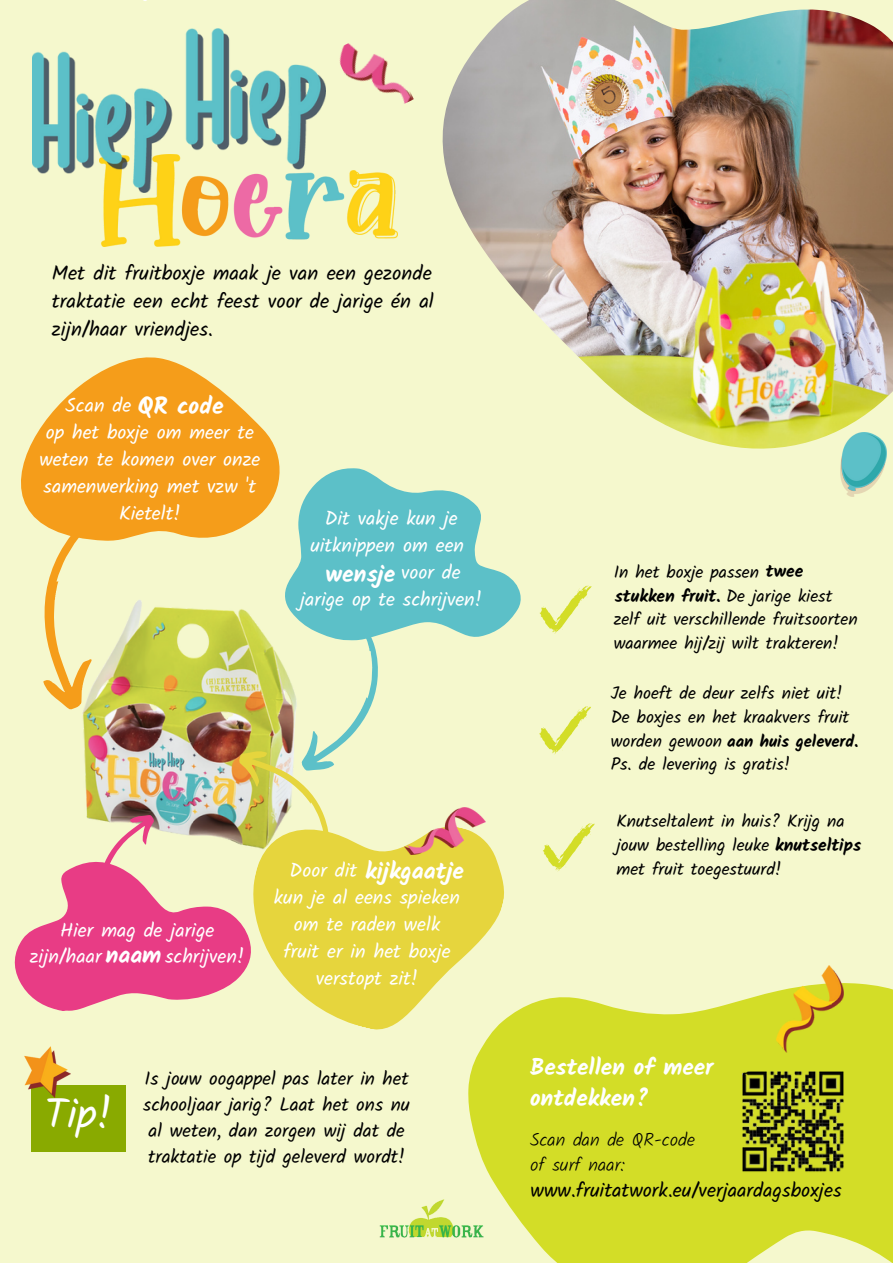
<style>
.page{position:relative;width:893px;height:1264px;background:#fff}
.page>*{position:absolute;margin:0;border:0;box-sizing:border-box;transform-origin:0 0}
.t1{font:41.7px "Kalam";color:#fff}
.t2{font:700 23.7px "Kalam";color:#fff}
.t3{font:700 23.55px "Kalam";color:#fff}
.t4{font:700 23.25px/31.5px "Kalam";color:#fff}
.t5{font:20.55px/28px "Kalam";color:#000;text-align:justify}
.t6{font:20.1px "Kalam";color:#000}
.t7{font:19.8px/27px "Kalam";color:#fff}
.t8{font:19.05px/25.8px "Kalam";color:#000}
.t9{font:300 18.6px/25px "Kalam";color:#000}
.t10{font:17.55px/23.5px "Kalam";color:#000}
.t11{font:700 16.65px "Kalam";color:#000}
.s1{font-weight:700}
.s2{font-weight:400;font-size:17.55px}
</style>
<div class="page">
<div style="left:0;top:0;width:892px;height:1262px;background:#f5f8cd"></div>
<img style="left:442px;top:0;width:450px;height:448px">
<svg style="left:539px;top:585px;width:52px;height:49px"></svg>
<img style="left:840px;top:432px;width:46px;height:64px">
<img style="left:339px;top:43px;width:75px;height:61px">
<svg style="left:539px;top:706px;width:52px;height:48px"></svg>
<img style="left:379px;top:1225px;width:24px;height:13px">
<div style="left:31px;top:1084px;width:94px;height:67px;background:#89aa00"></div>
<img style="left:25px;top:1046px;width:46px;height:51px">
<svg style="left:403px;top:823px;width:489px;height:439px;fill:#d3dd27"></svg>
<img style="left:776px;top:965px;width:67px;height:87px">
<svg style="left:543px;top:823px;width:51px;height:48px"></svg>
<img style="left:101px;top:170px;width:296px;height:76px">
<img style="left:32px;top:29px;width:293px;height:164px">
<img style="left:742px;top:1071px;width:101px;height:101px">
<svg style="left:23px;top:357px;width:256px;height:109px;fill:#f59d1a"></svg>
<svg style="left:369px;top:1028px;width:149px;height:24px"></svg>
<svg style="left:14px;top:466px;width:510px;height:562px"></svg>
<img style="left:404px;top:807px;width:81px;height:47px">
<p class="t5" style="left:52px;top:258px;width:383px">Met dit fruitboxje maak je van een gezonde traktatie een echt feest voor de jarige én al zijn/haar vriendjes.</p>
<h2 class="t2" style="left:138px;top:392px;width:87px">QR code</h2>
<p class="t7" style="left:65px;top:392px;width:67px">Scan de</p>
<p class="t7" style="left:46px;top:419px;width:210px">op het boxje om meer te</p>
<p class="t7" style="left:39px;top:446px;width:222px">weten te komen over onze</p>
<p class="t7" style="left:44px;top:473px;width:214px">samenwerking met vzw 't</p>
<p class="t7" style="left:119px;top:500px;width:63px">Kietelt!</p>
<p class="t7" style="left:324px;top:504px;width:134px">Dit vakje kun je</p>
<p class="t7" style="left:310px;top:531px;width:155px">uitknippen om een</p>
<p class="t7" style="left:401px;top:558px;width:61px">voor de</p>
<p class="t7" style="left:300px;top:585px;width:183px">jarige op te schrijven!</p>
<h3 class="t3" style="left:325px;top:559px;width:71px">wensje</h3>
<p class="t7" style="left:30px;top:916px;width:186px;text-indent:30px">Hier mag de jarige zijn/haar</p>
<p class="t7" style="left:165px;top:943px;width:81px">schrijven!</p>
<h3 class="t3" style="left:105px;top:941px;width:58px">naam</h3>
<h3 class="t3" style="left:365px;top:856px;width:100px">kijkgaatje</h3>
<p class="t7" style="left:289px;top:856px;width:69px">Door dit</p>
<p class="t7" style="left:274px;top:883px;width:188px">kun je al eens spieken</p>
<p class="t7" style="left:294px;top:910px;width:148px">om te raden welk</p>
<p class="t7" style="left:283px;top:937px;width:169px">fruit er in het boxje</p>
<p class="t7" style="left:316px;top:964px;width:104px">verstopt zit!</p>
<h1 class="t1" style="left:45px;top:1089px;width:69px">Tip!</h1>
<p class="t8" style="left:143px;top:1065px;width:268px">Is jouw oogappel pas later in het schooljaar jarig? Laat het ons nu al weten, dan zorgen wij dat de traktatie op tijd geleverd wordt!</p>
<p class="t10" style="left:613px;top:559px;width:220px;line-height:24.5px">In het boxje passen <span class="s1">twee stukken fruit.</span> De jarige kiest</p>
<p class="t10" style="left:613px;top:607px;width:245px">zelf uit verschillende fruitsoorten waarmee hij/zij wilt trakteren!</p>
<p class="t10" style="left:610px;top:681px;width:240px">Je hoeft de deur zelfs niet uit!<br>De boxjes en het kraakvers fruit</p>
<p class="t11" style="left:610px;top:731px;width:249px"><span class="s2">worden gewoon</span> aan huis geleverd.</p>
<p class="t10" style="left:610px;top:752px;width:181px">Ps. de levering is gratis!</p>
<p class="t10" style="left:616px;top:809px;width:246px">Knutseltalent in huis? Krijg na jouw bestelling leuke <span class="s1">knutseltips </span>met fruit toegestuurd!</p>
<h3 class="t4" style="left:530px;top:1050px;width:185px">Bestellen of meer ontdekken?</h3>
<p class="t9" style="left:530px;top:1126px;width:166px">Scan dan de QR-code of surf naar:</p>
<p class="t6" style="left:530px;top:1178px;width:312px">www.fruitatwork.eu/verjaardagsboxjes</p>
</div>
